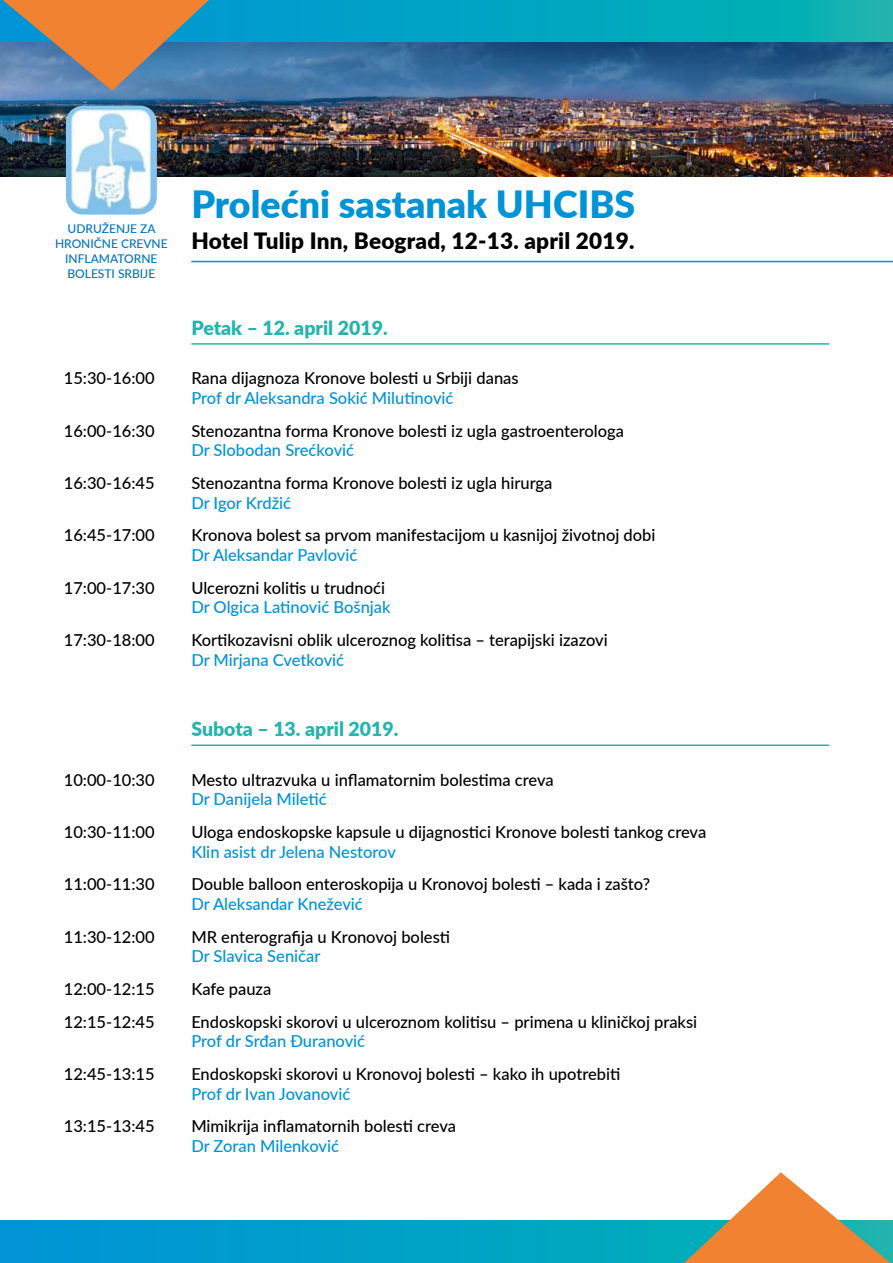
<style>
.page{position:relative;width:893px;height:1263px;background:#fff}
.page>*{position:absolute;margin:0;border:0;box-sizing:border-box;transform-origin:0 0}
.naslov{font:900 37.5px "Lato";color:#0093d6}
.datum{font:900 22.5px "Lato";letter-spacing:.01em;color:#000}
.dan{font:900 19.5px "Lato";color:#26b4ad}
.txt{font:500 16.5px "Lato";color:#000}
.predavac{font:500 16.5px "Lato";color:#0093d6}
.pauza{font:500 16.5px "Lato";color:#000}
.sibda_logo{font:500 12px/15px "Lato";color:#0075bf;text-align:center}
</style>
<div class="page">
<svg style="left:0;top:0;width:893px;height:43px;background:#03a4be"></svg>
<svg style="left:0;top:1220px;width:893px;height:43px;background:#009fc8"></svg>
<img style="left:0;top:43px;width:893px;height:134px">
<img style="left:66px;top:106px;width:91px;height:109px">
<svg style="left:3px;top:0;width:206px;height:91px;background:#998575"></svg>
<hr style="left:191px;top:343px;width:638px;height:2px;background:#26b4ad">
<hr style="left:191px;top:744px;width:638px;height:2px;background:#26b4ad">
<svg style="left:684px;top:1172px;width:206px;height:91px"></svg>
<div style="left:0;top:1242px;width:21px;height:21px;background:#0093d6"></div>
<hr style="left:191px;top:261px;width:702px;height:1px;background:#0093d6">
<p class="sibda_logo" style="left:55px;top:221px;width:114px">UDRUŽENJE ZA<br>HRONIČNE CREVNE<br>INFLAMATORNE<br>BOLESTI SRBIJE</p>
<p class="naslov" style="left:191px;top:176px;width:445px">Prolećni sastanak UHCIBS</p>
<p class="datum" style="left:191px;top:224px;width:445px">Hotel Tulip Inn, Beograd, 12-13. april 2019.</p>
<p class="dan" style="left:191px;top:313px;width:198px">Petak – 12. april 2019.</p>
<p class="txt" style="left:64px;top:366px;width:93px">15:30-16:00</p>
<p class="txt" style="left:191px;top:366px;width:329px">Rana dijagnoza Kronove bolesti u Srbiji danas</p>
<p class="predavac" style="left:191px;top:386px;width:264px">Prof dr Aleksandra Sokić Milutinović</p>
<p class="txt" style="left:64px;top:419px;width:93px">16:00-16:30</p>
<p class="txt" style="left:191px;top:419px;width:434px">Stenozantna forma Kronove bolesti iz ugla gastroenterologa</p>
<p class="predavac" style="left:191px;top:438px;width:164px">Dr Slobodan Srećković</p>
<p class="txt" style="left:64px;top:471px;width:93px">16:30-16:45</p>
<p class="txt" style="left:191px;top:471px;width:363px">Stenozantna forma Kronove bolesti iz ugla hirurga</p>
<p class="predavac" style="left:191px;top:491px;width:101px">Dr Igor Krdžić</p>
<p class="txt" style="left:64px;top:523px;width:93px">16:45-17:00</p>
<p class="txt" style="left:191px;top:523px;width:466px">Kronova bolest sa prvom manifestacijom u kasnijoj životnoj dobi</p>
<p class="predavac" style="left:191px;top:543px;width:167px">Dr Aleksandar Pavlović</p>
<p class="txt" style="left:64px;top:576px;width:93px">17:00-17:30</p>
<p class="txt" style="left:191px;top:576px;width:195px">Ulcerozni kolitis u trudnoći</p>
<p class="predavac" style="left:191px;top:595px;width:201px">Dr Olgica Latinović Bošnjak</p>
<p class="txt" style="left:64px;top:628px;width:93px">17:30-18:00</p>
<p class="txt" style="left:191px;top:628px;width:418px">Kortikozavisni oblik ulceroznog kolitisa – terapijski izazovi</p>
<p class="predavac" style="left:191px;top:648px;width:154px">Dr Mirjana Cvetković</p>
<p class="dan" style="left:191px;top:714px;width:209px">Subota – 13. april 2019.</p>
<p class="txt" style="left:64px;top:768px;width:93px">10:00-10:30</p>
<p class="txt" style="left:191px;top:768px;width:364px">Mesto ultrazvuka u inflamatornim bolestima creva</p>
<p class="predavac" style="left:191px;top:787px;width:137px">Dr Danijela Miletić</p>
<p class="txt" style="left:64px;top:820px;width:93px">10:30-11:00</p>
<p class="txt" style="left:191px;top:820px;width:516px">Uloga endoskopske kapsule u dijagnostici Kronove bolesti tankog creva</p>
<p class="predavac" style="left:191px;top:840px;width:206px">Klin asist dr Jelena Nestorov</p>
<p class="txt" style="left:64px;top:872px;width:93px">11:00-11:30</p>
<p class="txt" style="left:191px;top:872px;width:460px">Double balloon enteroskopija u Kronovoj bolesti – kada i zašto?</p>
<p class="predavac" style="left:191px;top:892px;width:173px">Dr Aleksandar Knežević</p>
<p class="txt" style="left:64px;top:925px;width:93px">11:30-12:00</p>
<p class="txt" style="left:191px;top:925px;width:260px">MR enterografija u Kronovoj bolesti</p>
<p class="predavac" style="left:191px;top:944px;width:131px">Dr Slavica Seničar</p>
<p class="pauza" style="left:64px;top:977px;width:93px">12:00-12:15</p>
<p class="pauza" style="left:191px;top:977px;width:82px">Kafe pauza</p>
<p class="txt" style="left:64px;top:1010px;width:93px">12:15-12:45</p>
<p class="txt" style="left:191px;top:1010px;width:507px">Endoskopski skorovi u ulceroznom kolitisu – primena u kliničkoj praksi</p>
<p class="predavac" style="left:191px;top:1029px;width:175px">Prof dr Srđan Đuranović</p>
<p class="txt" style="left:64px;top:1062px;width:93px">12:45-13:15</p>
<p class="txt" style="left:191px;top:1062px;width:431px">Endoskopski skorovi u Kronovoj bolesti – kako ih upotrebiti</p>
<p class="predavac" style="left:191px;top:1082px;width:160px">Prof dr Ivan Jovanović</p>
<p class="txt" style="left:64px;top:1114px;width:93px">13:15-13:45</p>
<p class="txt" style="left:191px;top:1114px;width:266px">Mimikrija inflamatornih bolesti creva</p>
<p class="predavac" style="left:191px;top:1134px;width:149px">Dr Zoran Milenković</p>
</div>
